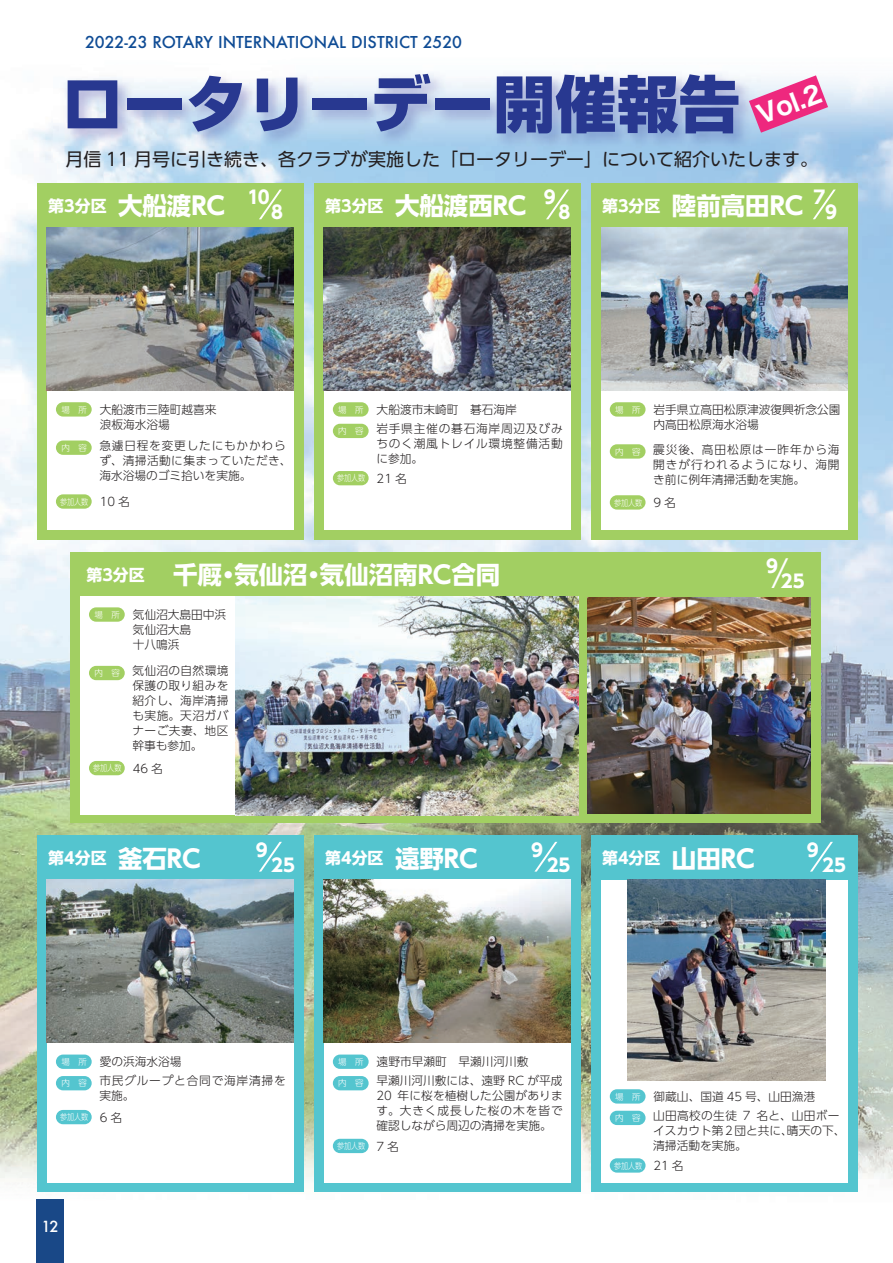
<style>
.page{position:relative;width:893px;height:1263px;background:#fff}
.page>*{position:absolute;margin:0;border:0;box-sizing:border-box;transform-origin:0 0}
.t1{font:800 61.65px "Shin Go Pro";color:#283890}
.t2{font:700 24.45px "UD Shin Go Pro";color:#fff}
.t3{font:24.3px "Hiragino Sans W7";color:#fff}
.t4{font:18px "UD Shin Go Pro";color:#231f20}
.t5{font:700 18px "UD Shin Go Pro";color:#fff}
.t6{font:500 15.9px "Futura";color:#0f4c95}
.t7{font:700 15.9px "UD Shin Go Pro";color:#fff}
.t8{font:500 14.85px "Futura";color:#fff}
.t9{font:300 11.7px/14.9px "UD Shin Go Pro";letter-spacing:.01em;color:#231f20;text-align:justify}
.t10{font:300 11.7px/14.9px "UD Shin Go Pro";letter-spacing:.035em;color:#231f20}
.t11{font:300 11.7px/14.9px "UD Shin Go Pro";letter-spacing:.065em;color:#231f20}
.t12{font:300 8.55px "UD Shin Go Pro";color:#fff}
.t13{font:300 8.55px "UD Shin Go Pro";color:#fff;scale:.83 1}
.s1{font-size:15.9px}
.s2{font-size:24.45px}
.s3{font-weight:300;font-size:38.1px}
</style>
<div class="page">
<img style="left:0;top:124px;width:105px;height:1059px">
<img style="left:736px;top:86px;width:157px;height:1106px">
<img style="left:105px;top:161px;width:631px;height:1031px">
<div style="left:70px;top:552px;width:751px;height:270px;background:#a2cf62"></div>
<div style="left:37px;top:183px;width:266px;height:357px;background:#a2cf62"></div>
<div style="left:37px;top:835px;width:266px;height:357px;background:#54c5cf"></div>
<div style="left:314px;top:183px;width:266px;height:357px;background:#a2cf62"></div>
<div style="left:314px;top:835px;width:266px;height:357px;background:#54c5cf"></div>
<div style="left:591px;top:183px;width:266px;height:357px;background:#a2cf62"></div>
<div style="left:591px;top:835px;width:266px;height:357px;background:#54c5cf"></div>
<div style="left:80px;top:596px;width:186px;height:219px;background:#fff"></div>
<div style="left:48px;top:381px;width:246px;height:149px;background:#fff"></div>
<svg style="left:259px;top:190px;width:23px;height:29px"></svg>
<div style="left:48px;top:1033px;width:246px;height:149px;background:#fff"></div>
<svg style="left:259px;top:842px;width:23px;height:29px"></svg>
<svg style="left:535px;top:842px;width:22px;height:29px"></svg>
<svg style="left:810px;top:842px;width:23px;height:29px"></svg>
<div style="left:325px;top:381px;width:246px;height:149px;background:#fff"></div>
<svg style="left:546px;top:190px;width:23px;height:29px"></svg>
<div style="left:325px;top:1033px;width:246px;height:149px;background:#fff"></div>
<div style="left:601px;top:381px;width:247px;height:149px;background:#fff"></div>
<svg style="left:813px;top:190px;width:23px;height:29px"></svg>
<div style="left:601px;top:880px;width:247px;height:302px;background:#fff"></div>
<svg style="left:749px;top:75px;width:79px;height:58px;background:#e07fb4"></svg>
<div style="left:89px;top:607px;width:36px;height:15px;background:#a2cf62;border-radius:7px"></div>
<div style="left:89px;top:666px;width:36px;height:14px;background:#a2cf62;border-radius:7px"></div>
<div style="left:89px;top:761px;width:36px;height:14px;background:#a2cf62;border-radius:7px"></div>
<div style="left:56px;top:402px;width:36px;height:15px;background:#a2cf62;border-radius:7px"></div>
<div style="left:56px;top:440px;width:36px;height:15px;background:#a2cf62;border-radius:7px"></div>
<div style="left:56px;top:494px;width:36px;height:15px;background:#a2cf62;border-radius:7px"></div>
<img style="left:47px;top:228px;width:247px;height:162px">
<div style="left:56px;top:1054px;width:36px;height:15px;background:#54c5cf;border-radius:7px"></div>
<div style="left:56px;top:1076px;width:36px;height:14px;background:#54c5cf;border-radius:7px"></div>
<div style="left:56px;top:1110px;width:36px;height:14px;background:#54c5cf;border-radius:7px"></div>
<img style="left:47px;top:880px;width:247px;height:163px">
<div style="left:333px;top:402px;width:36px;height:15px;background:#a2cf62;border-radius:7px"></div>
<div style="left:333px;top:424px;width:36px;height:14px;background:#a2cf62;border-radius:7px"></div>
<div style="left:333px;top:471px;width:36px;height:14px;background:#a2cf62;border-radius:7px"></div>
<img style="left:324px;top:228px;width:247px;height:163px">
<div style="left:333px;top:1054px;width:36px;height:15px;background:#54c5cf;border-radius:7px"></div>
<div style="left:333px;top:1076px;width:36px;height:14px;background:#54c5cf;border-radius:7px"></div>
<div style="left:333px;top:1139px;width:36px;height:14px;background:#54c5cf;border-radius:7px"></div>
<img style="left:323px;top:880px;width:248px;height:163px">
<div style="left:610px;top:402px;width:35px;height:15px;background:#a2cf62;border-radius:7px"></div>
<div style="left:610px;top:444px;width:35px;height:15px;background:#a2cf62;border-radius:7px"></div>
<div style="left:610px;top:495px;width:35px;height:15px;background:#a2cf62;border-radius:7px"></div>
<img style="left:601px;top:228px;width:247px;height:163px">
<div style="left:610px;top:1089px;width:35px;height:14px;background:#54c5cf;border-radius:7px"></div>
<div style="left:610px;top:1111px;width:35px;height:14px;background:#54c5cf;border-radius:7px"></div>
<div style="left:610px;top:1158px;width:35px;height:14px;background:#54c5cf;border-radius:7px"></div>
<img style="left:627px;top:880px;width:198px;height:200px">
<img style="left:235px;top:596px;width:344px;height:219px">
<img style="left:588px;top:597px;width:223px;height:217px">
<div style="left:36px;top:1199px;width:28px;height:64px;background:#194887"></div>
<h3 class="t6" style="left:85px;top:31px;width:379px">2022-23 ROTARY INTERNATIONAL DISTRICT 2520</h3>
<h1 class="t1" style="left:62px;top:55px;width:680px">ロータリーデー開催報告</h1>
<h3 class="t4" style="left:65px;top:144px;width:754px">月信 11 月号に引き続き、各クラブが実施した「ロータリーデー」について紹介いたします。</h3>
<h2 class="t2" style="left:48px;top:186px;width:223px"><span class="s1">第3分区</span> 大船渡RC <sup>10</sup></h2>
<h3 class="t3" style="left:752px;top:98px;width:68px;rotate:-21deg">Vol.2</h3>
<h2 class="t2" style="left:325px;top:186px;width:232px"><span class="s1">第3分区</span> 大船渡西RC <sup>9</sup></h2>
<h2 class="t2" style="left:602px;top:186px;width:225px"><span class="s1">第3分区</span> 陸前高田RC <sup>7</sup></h2>
<h3 class="t5" style="left:271px;top:198px;width:13px">8</h3>
<h3 class="t5" style="left:558px;top:198px;width:13px">8</h3>
<h3 class="t5" style="left:825px;top:198px;width:13px">9</h3>
<p class="t12" style="left:61px;top:402px;width:27px">場　所</p>
<p class="t12" style="left:61px;top:441px;width:27px">内　容</p>
<p class="t13" style="left:60px;top:494px;width:35px">参加人数</p>
<p class="t9" style="left:100px;top:402px;width:118px">大船渡市三陸町越喜来浪板海水浴場</p>
<p class="t10" style="left:99px;top:438px;width:194px">急遽日程を変更したにもかかわらず、清掃活動に集まっていただき、海水浴場のゴミ拾いを実施。</p>
<p class="t9" style="left:100px;top:494px;width:32px">10 名</p>
<p class="t12" style="left:338px;top:402px;width:27px">場　所</p>
<p class="t12" style="left:338px;top:424px;width:27px">内　容</p>
<p class="t13" style="left:337px;top:471px;width:35px">参加人数</p>
<p class="t9" style="left:377px;top:402px;width:142px">大船渡市末崎町　碁石海岸</p>
<p class="t9" style="left:376px;top:421px;width:188px">岩手県主催の碁石海岸周辺及びみちのく潮風トレイル環境整備活動に参加。</p>
<p class="t9" style="left:377px;top:471px;width:32px">21 名</p>
<h2 class="t2" style="left:86px;top:555px;width:415px"><span class="s1">第3分区</span> 千厩・気仙沼・気仙沼南RC合同</h2>
<p class="t12" style="left:94px;top:607px;width:27px">場　所</p>
<p class="t12" style="left:94px;top:666px;width:27px">内　容</p>
<p class="t13" style="left:93px;top:761px;width:35px">参加人数</p>
<p class="t9" style="left:133px;top:607px;width:95px;text-align:left">気仙沼大島田中浜気仙沼大島<br>十八鳴浜</p>
<p class="t9" style="left:132px;top:663px;width:97px">気仙沼の自然環境保護の取り組みを紹介し、海岸清掃も実施。天沼ガバナーご夫妻、地区幹事も参加。</p>
<p class="t9" style="left:133px;top:761px;width:32px">46 名</p>
<h3 class="t7" style="left:48px;top:845px;width:154px">第4分区 <span class="s2">釜石RC</span></h3>
<h3 class="t5" style="left:256px;top:835px;width:13px">9</h3>
<h3 class="t5" style="left:271px;top:850px;width:25px">25</h3>
<h3 class="t7" style="left:325px;top:845px;width:154px">第4分区 <span class="s2">遠野RC</span></h3>
<h3 class="t5" style="left:531px;top:835px;width:13px">9</h3>
<h3 class="t5" style="left:547px;top:850px;width:25px">25</h3>
<p class="t12" style="left:615px;top:402px;width:27px">場　所</p>
<p class="t12" style="left:615px;top:444px;width:27px">内　容</p>
<p class="t13" style="left:614px;top:495px;width:35px">参加人数</p>
<p class="t9" style="left:654px;top:402px;width:189px">岩手県立高田松原津波復興祈念公園内高田松原海水浴場</p>
<p class="t9" style="left:653px;top:441px;width:188px">震災後、高田松原は一昨年から海開きが行われるようになり、海開き前に例年清掃活動を実施。</p>
<p class="t9" style="left:654px;top:495px;width:24px">9名</p>
<h3 class="t5" style="left:766px;top:566px;width:40px">9<span class="s3">/</span>2 5</h3>
<h3 class="t7" style="left:602px;top:845px;width:154px">第4分区 <span class="s2">山田RC</span></h3>
<h3 class="t5" style="left:807px;top:835px;width:13px">9</h3>
<h3 class="t5" style="left:822px;top:850px;width:25px">25</h3>
<p class="t12" style="left:61px;top:1055px;width:27px">場　所</p>
<p class="t12" style="left:61px;top:1076px;width:27px">内　容</p>
<p class="t13" style="left:60px;top:1110px;width:35px">参加人数</p>
<p class="t9" style="left:100px;top:1054px;width:83px">愛の浜海水浴場</p>
<p class="t11" style="left:99px;top:1073px;width:188px">市民グループと合同で海岸清掃を実施。</p>
<p class="t9" style="left:100px;top:1109px;width:24px">6名</p>
<p class="t8" style="left:41px;top:1216px;width:19px">12</p>
<p class="t12" style="left:338px;top:1055px;width:27px">場　所</p>
<p class="t12" style="left:338px;top:1076px;width:27px">内　容</p>
<p class="t13" style="left:337px;top:1139px;width:35px">参加人数</p>
<p class="t9" style="left:377px;top:1054px;width:154px">遠野市早瀬町　早瀬川河川敷</p>
<p class="t9" style="left:376px;top:1073px;width:188px">早瀬川河川敷には、遠野 RC が平成20 年に桜を植樹した公園があります。大きく成長した桜の木を皆で確認しながら周辺の清掃を実施。</p>
<p class="t9" style="left:377px;top:1138px;width:24px">7名</p>
<p class="t12" style="left:615px;top:1089px;width:27px">場　所</p>
<p class="t12" style="left:615px;top:1111px;width:27px">内　容</p>
<p class="t13" style="left:614px;top:1158px;width:35px">参加人数</p>
<p class="t9" style="left:654px;top:1089px;width:163px">御蔵山、国道 45 号、山田漁港</p>
<p class="t9" style="left:653px;top:1108px;width:194px;text-align:left">山田高校の生徒 7 名と、山田ボーイスカウト第2団と共に、晴天の下、清掃活動を実施。</p>
<p class="t9" style="left:654px;top:1158px;width:32px">21 名</p>
</div>
